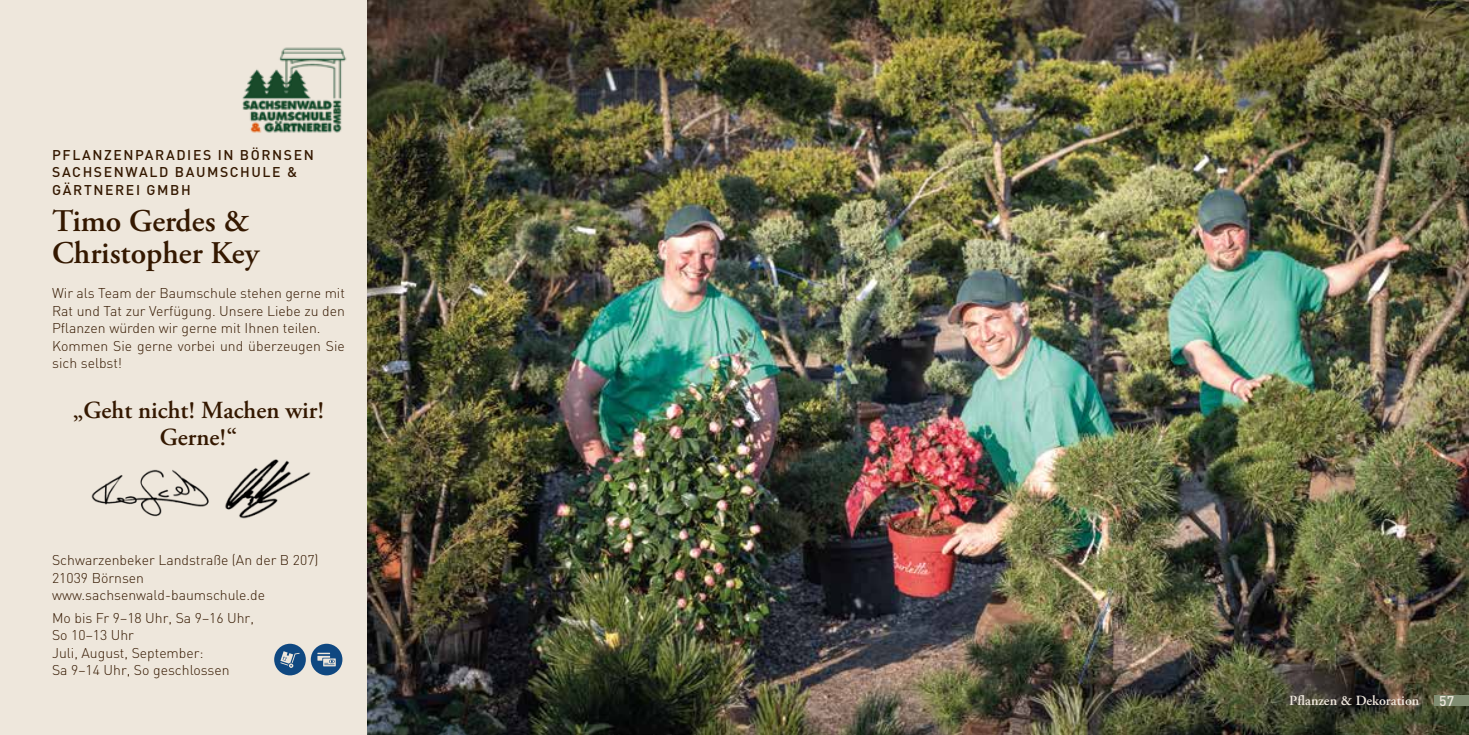
<style>
.page{position:relative;width:1469px;height:735px;background:#fff}
.page>*{position:absolute;margin:0;border:0;box-sizing:border-box;transform-origin:0 0}
.t1{font:600 31.5px/31.5px "Adobe Garamond Pro";color:#341800}
.t2{font:600 24.5px/26.2px "Adobe Garamond Pro";color:#341800;text-align:center}
.t3{font:300 14px/17.5px "DIN";color:#341800}
.t4{font:500 14px/17.5px "DIN";letter-spacing:.115em;color:#341800}
.t5{font:600 14px "Adobe Garamond Pro";color:#eee7dc}
.t6{font:500 14px "DIN";color:#eee7dc}
</style>
<div class="page">
<div style="left:0;top:0;width:749px;height:734px;background:#eee7dc"></div>
<img style="left:367px;top:0;width:1101px;height:734px">
<div style="left:1434px;top:694px;width:34px;height:11px;background:#7f8c71"></div>
<img style="left:225px;top:459px;width:86px;height:60px">
<img style="left:91px;top:469px;width:118px;height:48px">
<img style="left:242px;top:47px;width:105px;height:86px">
<div style="left:274px;top:643px;width:32px;height:32px;background:#0f4881;border-radius:50%"></div>
<svg style="left:280px;top:651px;width:20px;height:16px"></svg>
<div style="left:311px;top:643px;width:31px;height:32px;background:#0f4881;border-radius:50%"></div>
<svg style="left:317px;top:652px;width:19px;height:14px"></svg>
<p class="t4" style="left:52px;top:145px;width:263px">PFLANZENPARADIES IN BÖRNSEN<br>SACHSENWALD BAUMSCHULE &amp;<br>GÄRTNEREI GMBH</p>
<h1 class="t1" style="left:52px;top:206px;width:208px">Timo Gerdes &amp;<br>Christopher Key</h1>
<p class="t3" style="left:52px;top:284px;width:294px">Wir als Team der Baumschule stehen gerne mit Rat und Tat zur Verfügung. Unsere Liebe zu den Pflanzen würden wir gerne mit Ihnen teilen.<br>Kommen Sie gerne vorbei und überzeugen Sie sich selbst!</p>
<h2 class="t2" style="left:73px;top:397px;width:253px">„Geht nicht! Machen wir!<br>Gerne!“</h2>
<p class="t3" style="left:52px;top:551px;width:268px">Schwarzenbeker Landstraße (An der B 207)<br>21039 Börnsen www.sachsenwald-baumschule.de</p>
<p class="t3" style="left:52px;top:608px;width:203px">Mo bis Fr 9–18 Uhr, Sa 9–16 Uhr,<br>So 10–13 Uhr<br>Juli, August, September:<br>Sa 9–14 Uhr, So geschlossen</p>
<p class="t5" style="left:1289px;top:692px;width:132px">Pflanzen &amp; Dekoration</p>
<p class="t6" style="left:1439px;top:691px;width:16px">57</p>
</div>
